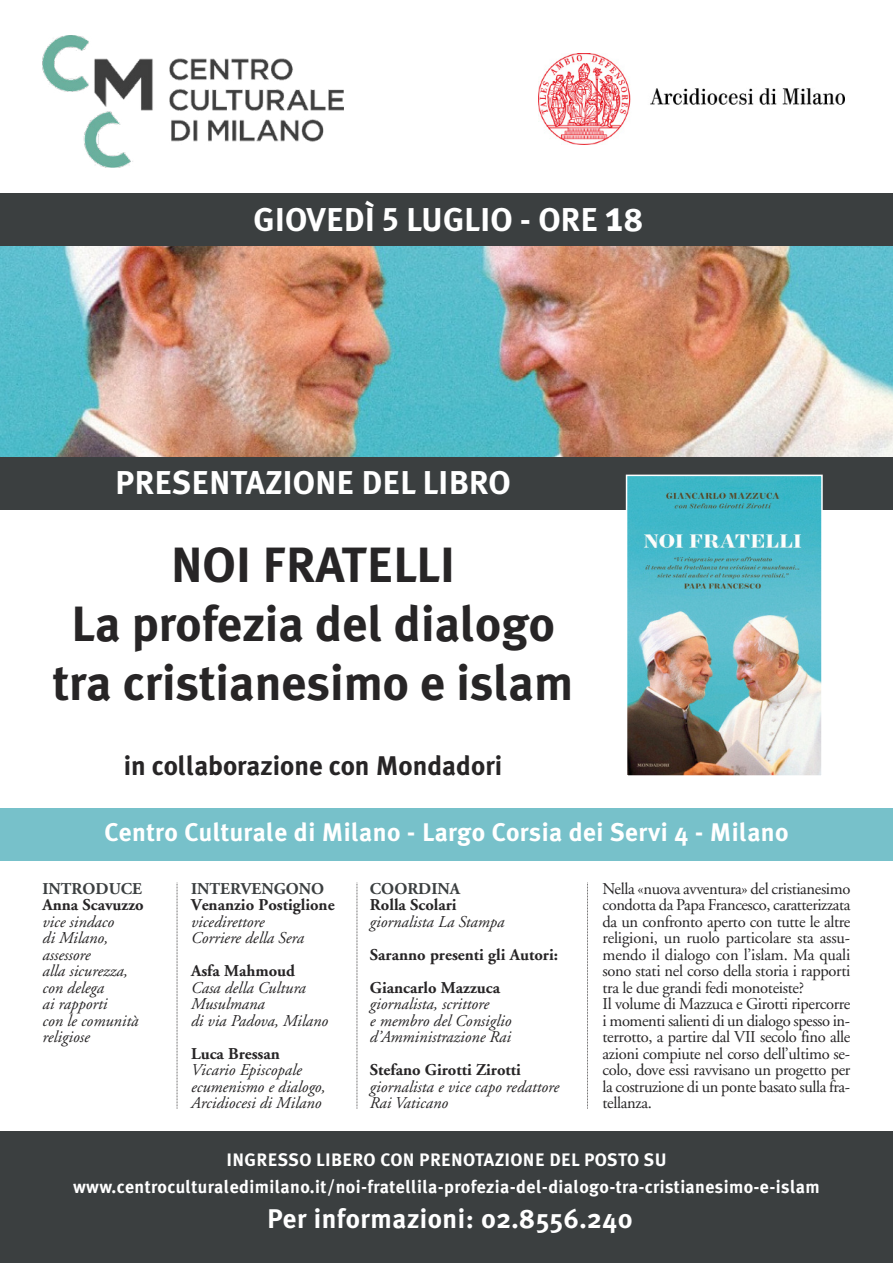
<style>
.page{position:relative;width:893px;height:1263px;background:#fff}
.page>*{position:absolute;margin:0;border:0;box-sizing:border-box;transform-origin:0 0}
.t1{font:700 49.5px/59.4px "Meta Plus";color:#272526;text-align:center}
.t2{font:700 33px "Meta Plus";color:#fff}
.t3{font:700 27px "Meta Plus";color:#272526}
.t4{font:700 27px "Meta Plus";letter-spacing:.02em;color:#fff}
.t5{font:700 25.5px "Meta Plus";letter-spacing:.015em;color:#fff}
.t6{font:700 18px/27px "Meta Plus";letter-spacing:.02em;color:#fff;text-align:center}
.t7{font:16.5px/16.5px "Adobe Garamond";letter-spacing:-.02em;color:#272526}
.t8{font:italic 16.5px/16.5px "Adobe Garamond";color:#272526}
.t9{font:700 16.5px/33px "Adobe Garamond";color:#272526}
.t10{font:700 16.5px "Adobe Garamond";color:#3b3f40}
.s1{font-size:43.5px}
</style>
<div class="page">
<img style="left:0;top:246px;width:893px;height:212px">
<img style="left:43px;top:35px;width:300px;height:133px">
<img style="left:538px;top:53px;width:307px;height:92px">
<div style="left:0;top:809px;width:893px;height:52px;background:#77c1ca"></div>
<div style="left:0;top:458px;width:893px;height:52px;background:#3b3f40"></div>
<div style="left:0;top:193px;width:893px;height:53px;background:#3b3f40"></div>
<img style="left:629px;top:478px;width:191px;height:296px">
<div style="left:626px;top:475px;width:197px;height:302px;border:2px solid #fff"></div>
<div style="left:0;top:1131px;width:893px;height:132px;background:#3b3f40"></div>
<svg style="left:177px;top:882px;width:1px;height:227px"></svg>
<svg style="left:357px;top:882px;width:1px;height:227px"></svg>
<svg style="left:587px;top:882px;width:1px;height:227px"></svg>
<h2 class="t2" style="left:254px;top:200px;width:391px">GIOVEDÌ 5 LUGLIO - ORE <span class="s1">1</span>8</h2>
<h2 class="t2" style="left:115px;top:463px;width:397px">PRESENTAZIONE DEL LIBRO</h2>
<h1 class="t1" style="left:53px;top:535px;width:522px">NOI FRATELLI<br>La profezia del dialogo tra cristianesimo e islam</h1>
<h3 class="t3" style="left:124px;top:749px;width:380px">in collaborazione con Mondadori</h3>
<h3 class="t5" style="left:104px;top:818px;width:686px">Centro Culturale di Milano - Largo Corsia dei Servi 4 - Milano</h3>
<p class="t10" style="left:43px;top:882px;width:101px">INTRODUCE</p>
<p class="t9" style="left:43px;top:890px;width:103px">Anna Scavuzzo</p>
<p class="t8" style="left:43px;top:915px;width:97px">vice sindaco<br>di Milano, assessore<br>alla sicurezza, con delega<br>ai rapporti<br>con le comunità religiose</p>
<p class="t10" style="left:191px;top:882px;width:135px">INTERVENGONO</p>
<p class="t9" style="left:191px;top:890px;width:145px">Venanzio Postiglione</p>
<p class="t8" style="left:191px;top:915px;width:114px">vicedirettore<br>Corriere della Sera</p>
<p class="t9" style="left:191px;top:956px;width:105px">Asfa Mahmoud</p>
<p class="t8" style="left:191px;top:981px;width:139px">Casa della Cultura<br>Musulmana<br>di via Padova, Milano</p>
<p class="t9" style="left:191px;top:1038px;width:90px">Luca Bressan</p>
<p class="t8" style="left:191px;top:1063px;width:136px">Vicario Episcopale ecumenismo e dialogo,<br>Arcidiocesi di Milano</p>
<p class="t10" style="left:370px;top:882px;width:92px">COORDINA</p>
<p class="t9" style="left:370px;top:890px;width:88px">Rolla Scolari</p>
<p class="t8" style="left:370px;top:915px;width:136px">giornalista La Stampa</p>
<p class="t9" style="left:370px;top:939px;width:190px">Saranno presenti gli Autori:<br>Giancarlo Mazzuca</p>
<p class="t8" style="left:370px;top:997px;width:143px">giornalista, scrittore<br>e membro del Consiglio d’Amministrazione Rai</p>
<p class="t9" style="left:370px;top:1055px;width:152px">Stefano Girotti Zirotti</p>
<p class="t8" style="left:370px;top:1080px;width:191px">giornalista e vice capo redattore<br>Rai Vaticano</p>
<p class="t7" style="left:602px;top:881px;width:249px">Nella «nuova avventura» del cristianesimo condotta da Papa Francesco, caratterizzata da un confronto aperto con tutte le altre religioni, un ruolo particolare sta assu&shy;mendo il dialogo con l’islam. Ma quali sono stati nel corso della storia i rapporti tra le due grandi fedi monoteiste?<br>Il volume di Mazzuca e Girotti ripercorre i momenti salienti di un dialogo spesso in&shy;terrotto, a partire dal VII secolo fino alle azioni compiute nel corso dell’ultimo se&shy;colo, dove essi ravvisano un progetto per la costruzione di un ponte basato sulla fra&shy;tellanza.</p>
<p class="t6" style="left:73px;top:1146px;width:748px">INGRESSO LIBERO CON PRENOTAZIONE DEL POSTO SU www.centroculturaledimilano.it/noi-fratellila-profezia-del-dialogo-tra-cristianesimo-e-islam</p>
<h3 class="t4" style="left:267px;top:1203px;width:367px">Per informazioni: 02.8556.240</h3>
</div>
